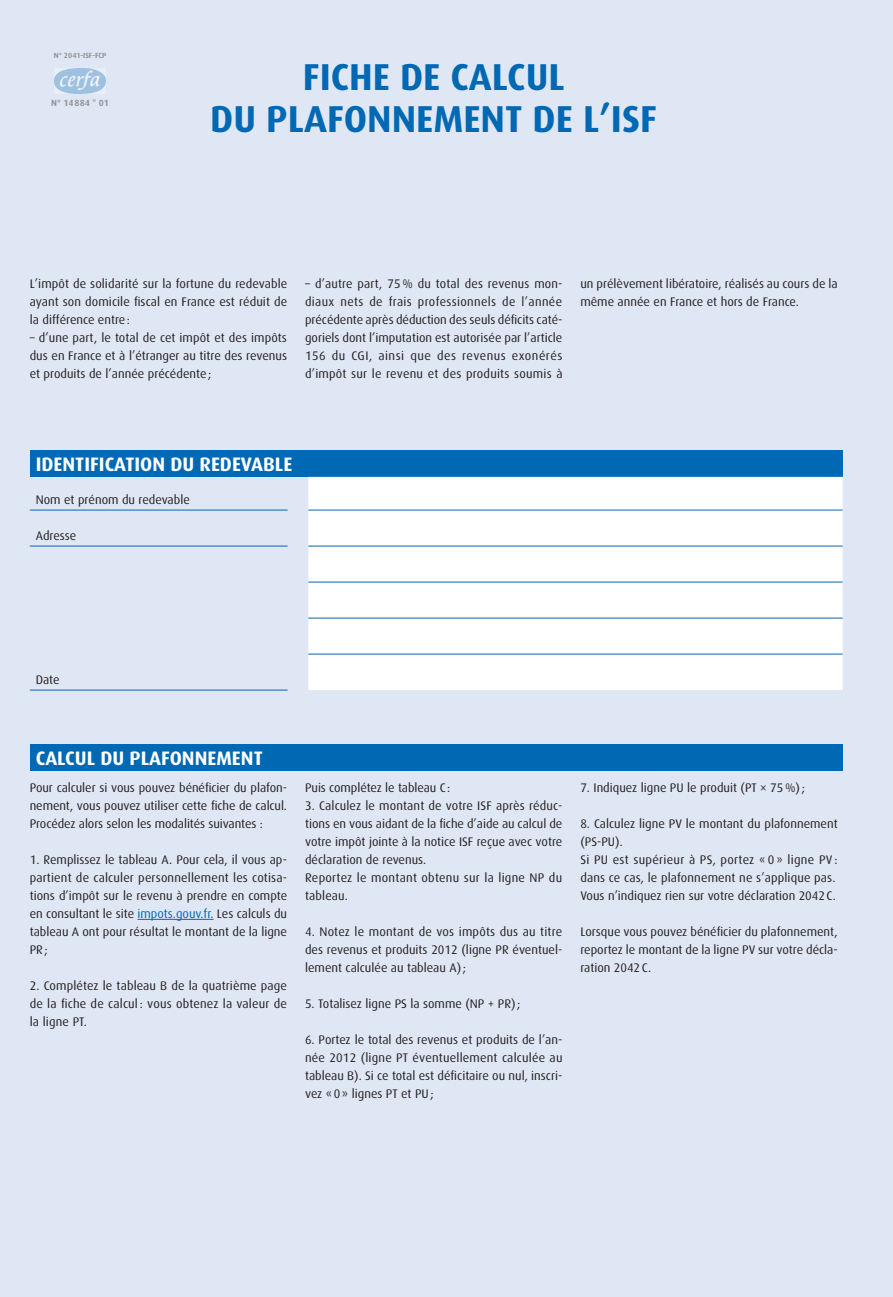
<style>
.page{position:relative;width:893px;height:1297px;background:#e0e7f4}
.page>*{position:absolute;margin:0;border:0;box-sizing:border-box;transform-origin:0 0}
.t1{font:700 37.5px/42px "Dax";color:#0168b3;text-align:center}
.t2{font:700 19.5px "Dax";color:#fff}
.t3{font:12.45px/18px "Dax";color:#231f20;text-align:justify}
.t4{font:700 9px "Dax";color:#939598}
.t5{font:700 7.5px "Dax";color:#939598}
.s1{color:#0168b3}
</style>
<div class="page">
<img style="left:55px;top:68px;width:50px;height:26px">
<div style="left:30px;top:450px;width:813px;height:27px;background:#0168b3"></div>
<div style="left:308px;top:477px;width:535px;height:213px;background:#fff"></div>
<hr style="left:30px;top:510px;width:258px;height:1px;background:#0168b3">
<hr style="left:308px;top:510px;width:535px;height:1px;background:#0168b3">
<hr style="left:30px;top:546px;width:258px;height:1px;background:#0168b3">
<hr style="left:308px;top:546px;width:535px;height:1px;background:#0168b3">
<hr style="left:308px;top:582px;width:535px;height:1px;background:#0168b3">
<hr style="left:308px;top:618px;width:535px;height:1px;background:#0168b3">
<hr style="left:30px;top:690px;width:258px;height:1px;background:#0168b3">
<hr style="left:308px;top:654px;width:535px;height:1px;background:#0168b3">
<div style="left:30px;top:744px;width:813px;height:27px;background:#0168b3"></div>
<hr style="left:137px;top:919px;width:77px;height:1px;background:#0168b3">
<p class="t5" style="left:54px;top:51px;width:54px">N° 2041-ISF-FCP</p>
<p class="t4" style="left:51px;top:98px;width:59px">N° 14884 * 01</p>
<h1 class="t1" style="left:210px;top:56px;width:448px">FICHE DE CALCUL<br>DU PLAFONNEMENT DE L’ISF</h1>
<p class="t3" style="left:30px;top:275px;width:259px">L’impôt de solidarité sur la fortune du redevable ayant son domicile fiscal en France est réduit de la différence entre:</p>
<p class="t3" style="left:30px;top:329px;width:259px">– d’une part, le total de cet impôt et des impôts dus en France et à l’étranger au titre des revenus et produits de l’année précédente;</p>
<p class="t3" style="left:305px;top:275px;width:259px">– d’autre part, 75 % du total des revenus mon&shy;diaux nets de frais professionnels de l’année précédente après déduction des seuls déficits caté&shy;goriels dont l’imputation est autorisée par l’article 156 du CGI, ainsi que des revenus exonérés d’impôt sur le revenu et des produits soumis à</p>
<p class="t3" style="left:580px;top:275px;width:259px">un prélèvement libératoire, réalisés au cours de la même année en France et hors de France.</p>
<h2 class="t2" style="left:36px;top:453px;width:176px">IDENTIFICATION DU REDEVA</h2>
<h2 class="t2" style="left:263px;top:453px;width:31px">BLE</h2>
<p class="t3" style="left:36px;top:491px;width:156px">Nom et prénom du redevable</p>
<p class="t3" style="left:36px;top:527px;width:42px">Adresse</p>
<p class="t3" style="left:36px;top:671px;width:25px">Date</p>
<h2 class="t2" style="left:36px;top:747px;width:228px">CALCUL DU PLAFONNEMENT</h2>
<p class="t3" style="left:30px;top:779px;width:259px">Pour calculer si vous pouvez bénéficier du plafon&shy;nement, vous pouvez utiliser cette fiche de calcul.<br>Procédez alors selon les modalités suivantes :</p>
<p class="t3" style="left:30px;top:851px;width:259px">1. Remplissez le tableau A. Pour cela, il vous ap&shy;partient de calculer personnellement les cotisa&shy;tions d’impôt sur le revenu à prendre en compte en consultant le site <span class="s1">impots.gouv.fr.</span> Les calculs du tableau A ont pour résultat le montant de la ligne PR;</p>
<p class="t3" style="left:30px;top:977px;width:259px">2. Complétez le tableau B de la quatrième page de la fiche de calcul : vous obtenez la valeur de la ligne PT.</p>
<p class="t3" style="left:305px;top:779px;width:147px">Puis complétez le tableau C:</p>
<p class="t3" style="left:305px;top:797px;width:259px;text-align:left">3. Calculez le montant de votre ISF après réduc&shy;tions en vous aidant de la fiche d’aide au calcul de votre impôt jointe à la notice ISF reçue avec votre déclaration de revenus.<br>Reportez le montant obtenu sur la ligne NP du tableau.</p>
<p class="t3" style="left:305px;top:923px;width:259px">4. Notez le montant de vos impôts dus au titre des revenus et produits 2012 (ligne PR éventuel&shy;lement calculée au tableau A);</p>
<p class="t3" style="left:305px;top:995px;width:217px">5. Totalisez ligne PS la somme (NP + PR);</p>
<p class="t3" style="left:305px;top:1031px;width:259px">6. Portez le total des revenus et produits de l’an&shy;née 2012 (ligne PT éventuellement calculée au tableau B). Si ce total est déficitaire ou nul, inscri&shy;vez «0» lignes PT et PU;</p>
<p class="t3" style="left:580px;top:779px;width:226px">7. Indiquez ligne PU le produit (PT × 75%);</p>
<p class="t3" style="left:580px;top:815px;width:259px;text-align:left">8. Calculez ligne PV le montant du plafonnement (PS-PU).<br>Si PU est supérieur à PS, portez « 0 » ligne PV : dans ce cas, le plafonnement ne s’applique pas.<br>Vous n’indiquez rien sur votre déclaration 2042C.</p>
<p class="t3" style="left:580px;top:923px;width:259px">Lorsque vous pouvez bénéficier du plafonnement, reportez le montant de la ligne PV sur votre décla&shy;ration 2042C.</p>
</div>
